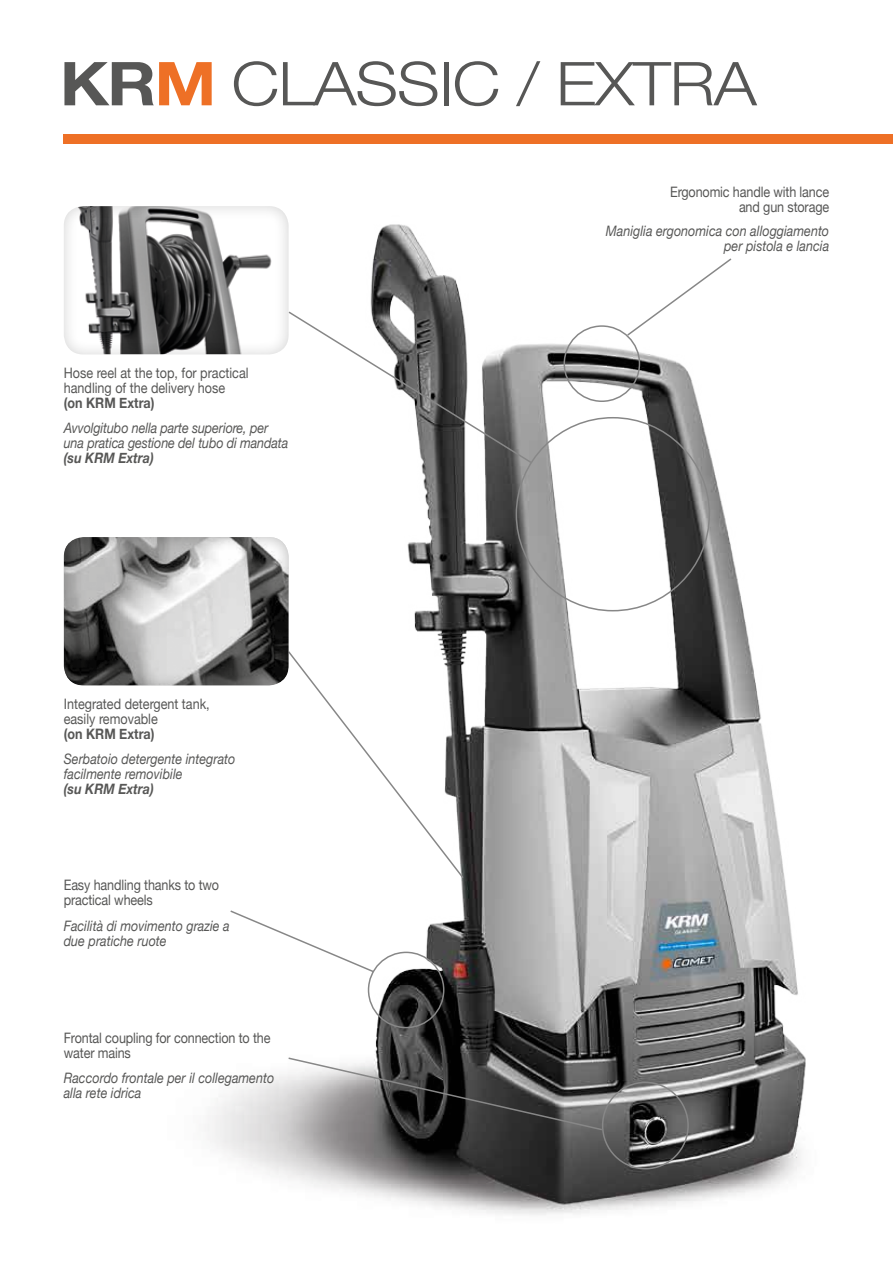
<style>
.page{position:relative;width:893px;height:1263px;background:#fff}
.page>*{position:absolute;margin:0;border:0;box-sizing:border-box;transform-origin:0 0}
.t1{font:300 60.45px "Helvetica Neue";letter-spacing:-.02em;color:#575756;scale:1.13 1}
.t2{font:italic 14.4px/15px "Helvetica Neue";color:#575756;scale:.87 1}
.t3{font:14.4px/15px "Helvetica Neue";letter-spacing:-.01em;color:#575756;scale:.87 1}
.t4{font:700 14.4px "Helvetica Neue";color:#575756;scale:.87 1}
.t5{font:italic 700 14.4px "Helvetica Neue";color:#575756;scale:.87 1}
.s1{font-weight:700}
.s2{font-weight:700;color:#ee7026}
</style>
<div class="page">
<img style="left:205px;top:224px;width:601px;height:991px">
<svg style="left:287px;top:650px;width:178px;height:230px"></svg>
<div style="left:64px;top:134px;width:829px;height:9px;background:#ee7026"></div>
<div style="left:63px;top:537px;width:226px;height:150px;background:#000;opacity:.3"></div>
<div style="left:63px;top:206px;width:226px;height:150px;background:#000;opacity:.2"></div>
<div style="left:563px;top:325px;width:77px;height:77px;border:2px solid #878787;border-radius:50%"></div>
<svg style="left:287px;top:310px;width:246px;height:155px"></svg>
<svg style="left:626px;top:257px;width:107px;height:80px"></svg>
<div style="left:602px;top:1082px;width:87px;height:87px;border:2px solid #878787;border-radius:50%"></div>
<svg style="left:287px;top:1056px;width:317px;height:75px;background:#666"></svg>
<div style="left:368px;top:952px;width:76px;height:76px;border:2px solid #878787;border-radius:50%"></div>
<svg style="left:229px;top:909px;width:147px;height:65px"></svg>
<h1 class="t1" style="left:60px;top:35px;width:618px"><span class="s1">KR</span><span class="s2">M</span> CLASSIC / EXTRA</h1>
<p class="t3" style="left:64px;top:366px;width:214px">Hose reel at the top, for practical handling of the delivery hose</p>
<p class="t4" style="left:64px;top:391px;width:106px">(on KRM Extra)</p>
<p class="t2" style="left:64px;top:422px;width:260px">Avvolgitubo nella parte superiore, per una pratica gestione del tubo di mandata</p>
<p class="t5" style="left:64px;top:447px;width:105px">(su KRM Extra)</p>
<p class="t3" style="left:64px;top:697px;width:169px">Integrated detergent tank, easily removable</p>
<p class="t4" style="left:64px;top:722px;width:106px">(on KRM Extra)</p>
<p class="t2" style="left:64px;top:753px;width:199px">Serbatoio detergente integrato facilmente removibile</p>
<p class="t5" style="left:64px;top:778px;width:105px">(su KRM Extra)</p>
<p class="t3" style="left:64px;top:878px;width:180px">Easy handling thanks to two practical wheels</p>
<p class="t2" style="left:64px;top:919px;width:192px">Facilità di movimento grazie a due pratiche ruote</p>
<p class="t3" style="left:64px;top:1031px;width:239px">Frontal coupling for connection to the water mains</p>
<p class="t2" style="left:64px;top:1071px;width:243px">Raccordo frontale per il collegamento alla rete idrica</p>
<p class="t3" style="left:670px;top:185px;width:184px;text-align:right">Ergonomic handle with lance and gun storage</p>
<p class="t2" style="left:606px;top:224px;width:258px;text-align:right">Maniglia ergonomica con alloggiamento per pistola e lancia</p>
</div>
